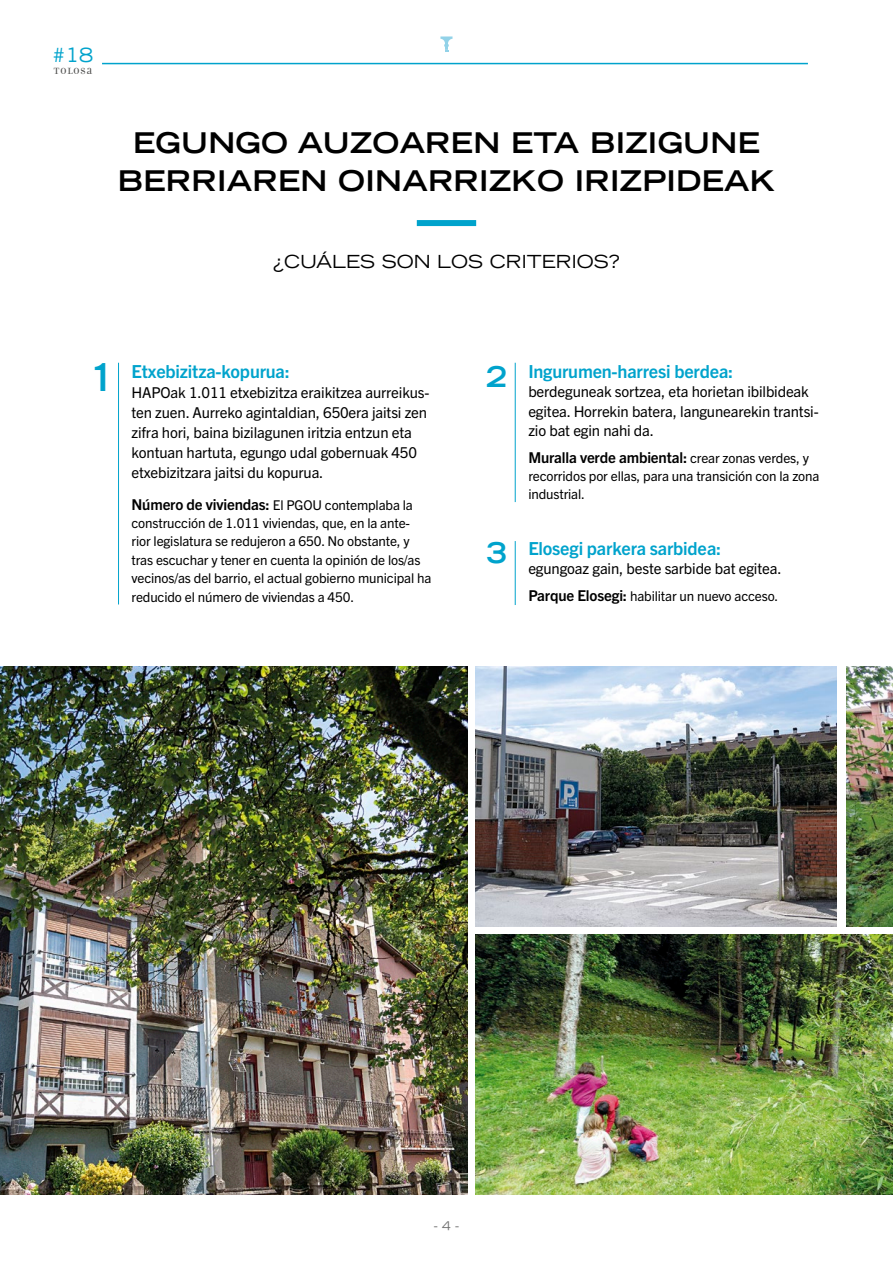
<style>
.page{position:relative;width:893px;height:1263px;background:#fff}
.page>*{position:absolute;margin:0;border:0;box-sizing:border-box;transform-origin:0 0}
.t1{font:700 expanded 37.5px "Trade Gothic LT Std";color:#00a3cc}
.t2{font:700 expanded 28.5px/37.5px "Trade Gothic LT Std";letter-spacing:.01em;color:#000;text-align:center}
.t3{font:700 expanded 28.5px "Trade Gothic LT Std";color:#00a3cc}
.t4{font:expanded 19.5px "Trade Gothic LT Std";color:#00a3cc}
.t5{font:700 18px "Trade Gothic Next LT Pro";letter-spacing:-.01em;color:#00a3cc}
.t6{font:expanded 18px "Trade Gothic LT Std";color:#000}
.t7{font:15px/20px "Trade Gothic Next LT Pro";letter-spacing:-.01em;color:#000}
.t8{font:700 15px "Trade Gothic Next LT Pro";letter-spacing:-.01em;color:#000}
.t9{font:13.5px/18.5px "Trade Gothic Next LT Pro";letter-spacing:-.01em;color:#000}
.t10{font:expanded 12px "Trade Gothic LT Std";color:#6e6e6e}
.t11{font:9.45px "Filosofia Unicase";letter-spacing:.1em;color:#4a4a49}
.s1{font-weight:700;font-size:15px}
.s2{font-weight:400;font-size:13.5px}
</style>
<div class="page">
<svg style="left:440px;top:36px;width:12px;height:16px"></svg>
<hr style="left:102px;top:63px;width:706px;height:1px;background:#00a3cc">
<div style="left:417px;top:220px;width:59px;height:6px;background:#00a3cc"></div>
<img style="left:475px;top:667px;width:362px;height:259px">
<img style="left:0;top:667px;width:468px;height:527px">
<img style="left:847px;top:667px;width:46px;height:259px">
<img style="left:475px;top:935px;width:418px;height:259px">
<hr style="left:118px;top:363px;width:1px;height:241px;background:#00a3cc">
<hr style="left:515px;top:363px;width:1px;height:139px;background:#00a3cc">
<hr style="left:515px;top:541px;width:1px;height:64px;background:#00a3cc">
<h3 class="t4" style="left:52px;top:42px;width:43px">#18</h3>
<p class="t11" style="left:54px;top:65px;width:40px">TOLOSA</p>
<p class="t2" style="left:118px;top:123px;width:659px">EGUNGO AUZOAREN ETA BIZIGUNE<br>BERRIAREN OINARRIZKO IRIZPIDEAK</p>
<p class="t6" style="left:273px;top:250px;width:348px">¿CUÁLES SON LOS CRITERIOS?</p>
<p class="t1" style="left:89px;top:353px;width:29px">1</p>
<p class="t3" style="left:487px;top:358px;width:22px">2</p>
<p class="t5" style="left:131px;top:359px;width:160px">Etxebizitza-kopurua:</p>
<p class="t7" style="left:131px;top:381px;width:300px">HAPOak 1.011 etxebizitza eraikitzea aurreikus&shy;ten zuen. Aurreko agintaldian, 650era jaitsi zen zifra hori, baina bizilagunen iritzia entzun eta kontuan hartuta, egungo udal gobernuak 450 etxebizitzara jaitsi du kopurua.</p>
<p class="t9" style="left:131px;top:494px;width:302px"><span class="s1">Número de viviendas:</span> El PGOU contemplaba la construcción de 1.011 viviendas, que, en la ante&shy;rior legislatura se redujeron a 650. No obstante, y tras escuchar y tener en cuenta la opinión de los/as vecinos/as del barrio, el actual gobierno municipal ha reducido el número de viviendas a 450.</p>
<p class="t3" style="left:487px;top:534px;width:22px">3</p>
<p class="t5" style="left:528px;top:359px;width:206px">Ingurumen-harresi berdea:</p>
<p class="t7" style="left:528px;top:381px;width:292px;line-height:19.5px">berdeguneak sortzea, eta horietan ibilbideak egitea. Horrekin batera, langunearekin trantsi&shy;zio bat egin nahi da.</p>
<p class="t8" style="left:528px;top:447px;width:282px">Muralla verde ambiental: <span class="s2">crear zonas verdes, y</span></p>
<p class="t9" style="left:528px;top:466px;width:293px;line-height:18px">recorridos por ellas, para una transición con la zona industrial.</p>
<p class="t5" style="left:528px;top:536px;width:194px">Elosegi parkera sarbidea:</p>
<p class="t7" style="left:528px;top:558px;width:255px">egungoaz gain, beste sarbide bat egitea.</p>
<p class="t9" style="left:528px;top:586px;width:251px"><span class="s1">Parque Elosegi:</span> habilitar un nuevo acceso.</p>
<p class="t10" style="left:434px;top:1217px;width:27px">- 4 -</p>
</div>
